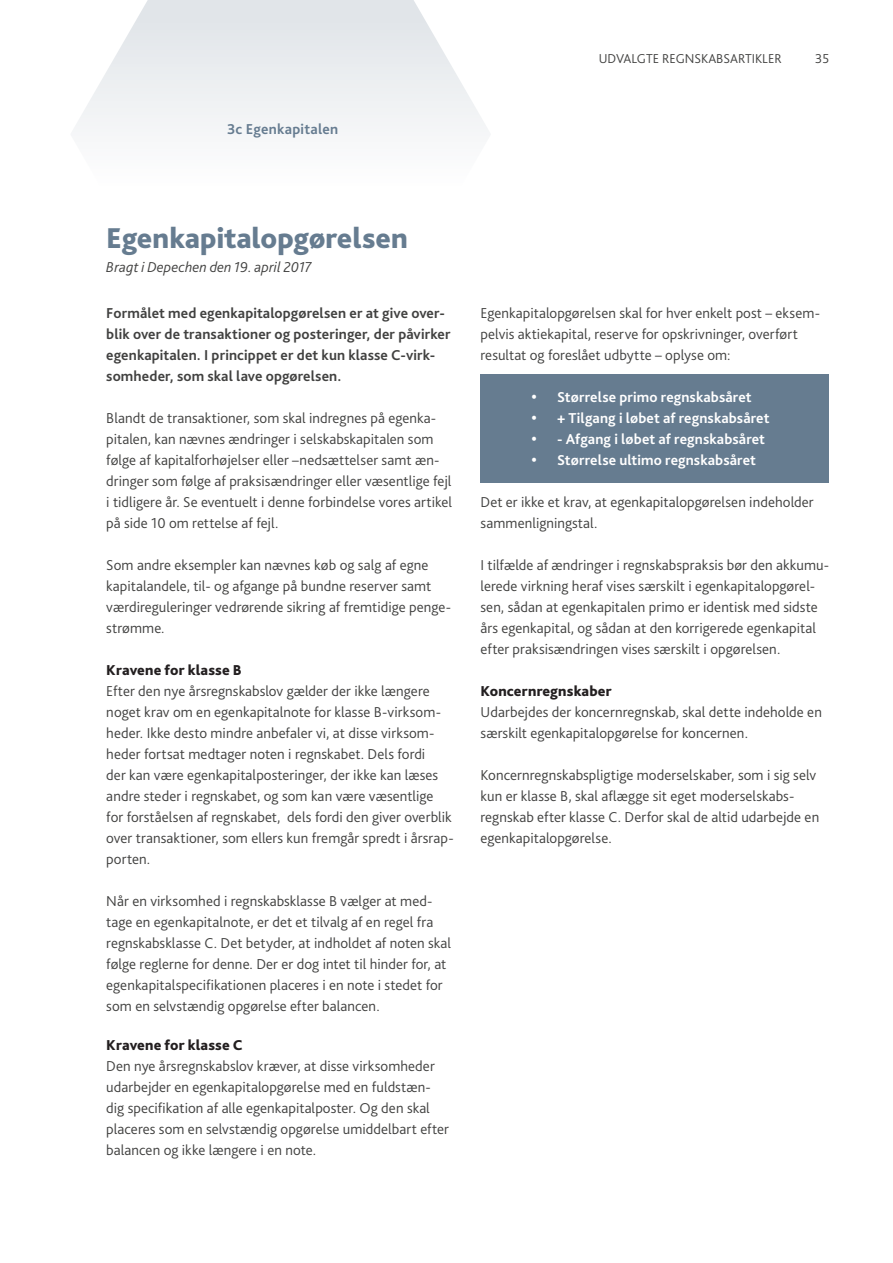
<style>
.page{position:relative;width:893px;height:1263px;background:#fff}
.page>*{position:absolute;margin:0;border:0;box-sizing:border-box;transform-origin:0 0}
.t1{font:800 30px "Bliss Pro";color:#667c90}
.t2{font:300 15px/21px "Bliss Pro";letter-spacing:.005em;color:#414140}
.t3{font:700 15px/21px "Bliss Pro";letter-spacing:.01em;color:#414140}
.t4{font:700 15px "Bliss Pro";letter-spacing:.005em;color:#fff}
.t5{font:800 15px "Bliss Pro";letter-spacing:.005em;color:#231f20}
.t6{font:italic 300 15px "Bliss Pro";letter-spacing:.005em;color:#414140}
.t7{font:700 15px "Bliss Pro";letter-spacing:.015em;color:#667c90}
.t8{font:300 13.5px "Bliss Pro";color:#414140}
.s1{font-size:16.5px}
</style>
<div class="page">
<svg style="left:72px;top:0;width:417px;height:132px"></svg>
<div style="left:480px;top:374px;width:349px;height:109px;background:#667c90"></div>
<p class="t7" style="left:227px;top:120px;width:113px">3c Egenkapitalen</p>
<p class="t8" style="left:599px;top:50px;width:184px">UDVALGTE REGNSKABSARTIKLER</p>
<p class="t8" style="left:815px;top:50px;width:15px">35</p>
<h1 class="t1" style="left:106px;top:220px;width:303px">Egenkapitalopgørelsen</h1>
<p class="t6" style="left:106px;top:258px;width:207px">Bragt i Depechen den 19. april 2017</p>
<p class="t3" style="left:106px;top:302px;width:346px">Formålet med egenkapitalopgørelsen er at give over&shy;blik over de transaktioner og posteringer, der påvirker egenkapitalen. I princippet er det kun klasse C-virk&shy;somheder, som skal lave opgørelsen.</p>
<p class="t2" style="left:106px;top:407px;width:347px">Blandt de transaktioner, som skal indregnes på egenka&shy;pitalen, kan nævnes ændringer i selskabskapitalen som følge af kapitalforhøjelser eller –nedsættelser samt æn&shy;dringer som følge af praksisændringer eller væsentlige fejl i tidligere år. Se eventuelt i denne forbindelse vores artikel på side 10 om rettelse af fejl.</p>
<p class="t2" style="left:106px;top:554px;width:346px">Som andre eksempler kan nævnes køb og salg af egne kapitalandele, til- og afgange på bundne reserver samt værdireguleringer vedrørende sikring af fremtidige penge&shy;strømme.</p>
<p class="t5" style="left:106px;top:661px;width:137px">Kravene for klasse B</p>
<p class="t2" style="left:106px;top:680px;width:349px">Efter den nye årsregnskabslov gælder der ikke længere noget krav om en egenkapitalnote for klasse B-virksom&shy;heder. Ikke desto mindre anbefaler vi, at disse virksom&shy;heder fortsat medtager noten i regnskabet. Dels fordi<br>der kan være egenkapitalposteringer, der ikke kan læses andre steder i regnskabet, og som kan være væsentlige for forståelsen af regnskabet, dels fordi den giver overblik over transaktioner, som ellers kun fremgår spredt i årsrap&shy;porten.</p>
<p class="t2" style="left:106px;top:890px;width:346px">Når en virksomhed i regnskabsklasse B vælger at med&shy;tage en egenkapitalnote, er det et tilvalg af en regel fra regnskabsklasse C. Det betyder, at indholdet af noten skal følge reglerne for denne. Der er dog intet til hinder for, at egenkapitalspecifikationen placeres i en note i stedet for som en selvstændig opgørelse efter balancen.</p>
<p class="t5" style="left:106px;top:1036px;width:138px">Kravene for klasse C</p>
<p class="t2" style="left:106px;top:1055px;width:344px">Den nye årsregnskabslov kræver, at disse virksomheder udarbejder en egenkapitalopgørelse med en fuldstæn&shy;dig specifikation af alle egenkapitalposter. Og den skal placeres som en selvstændig opgørelse umiddelbart efter balancen og ikke længere i en note.</p>
<p class="t2" style="left:480px;top:302px;width:341px">Egenkapitalopgørelsen skal for hver enkelt post – eksem&shy;pelvis aktiekapital, reserve for opskrivninger, overført resultat og foreslået udbytte – oplyse om:</p>
<p class="t4" style="left:531px;top:388px;width:222px"><span class="s1">•</span> Størrelse primo regnskabsåret</p>
<p class="t4" style="left:531px;top:409px;width:240px"><span class="s1">•</span> + Tilgang i løbet af regnskabsåret</p>
<p class="t4" style="left:531px;top:430px;width:235px"><span class="s1">•</span> - Afgang i løbet af regnskabsåret</p>
<p class="t4" style="left:531px;top:451px;width:226px"><span class="s1">•</span> Størrelse ultimo regnskabsåret</p>
<p class="t2" style="left:480px;top:491px;width:335px">Det er ikke et krav, at egenkapitalopgørelsen indeholder sammenligningstal.</p>
<p class="t2" style="left:480px;top:554px;width:350px">I tilfælde af ændringer i regnskabspraksis bør den akkumu&shy;lerede virkning heraf vises særskilt i egenkapitalopgørel&shy;sen, sådan at egenkapitalen primo er identisk med sidste års egenkapital, og sådan at den korrigerede egenkapital efter praksisændringen vises særskilt i opgørelsen.</p>
<p class="t5" style="left:480px;top:682px;width:133px">Koncernregnskaber</p>
<p class="t2" style="left:480px;top:701px;width:343px">Udarbejdes der koncernregnskab, skal dette indeholde en særskilt egenkapitalopgørelse for koncernen.</p>
<p class="t2" style="left:480px;top:764px;width:340px">Koncernregnskabspligtige moderselskaber, som i sig selv kun er klasse B, skal aflægge sit eget moderselskabs&shy;regnskab efter klasse C. Derfor skal de altid udarbejde en egenkapitalopgørelse.</p>
</div>
